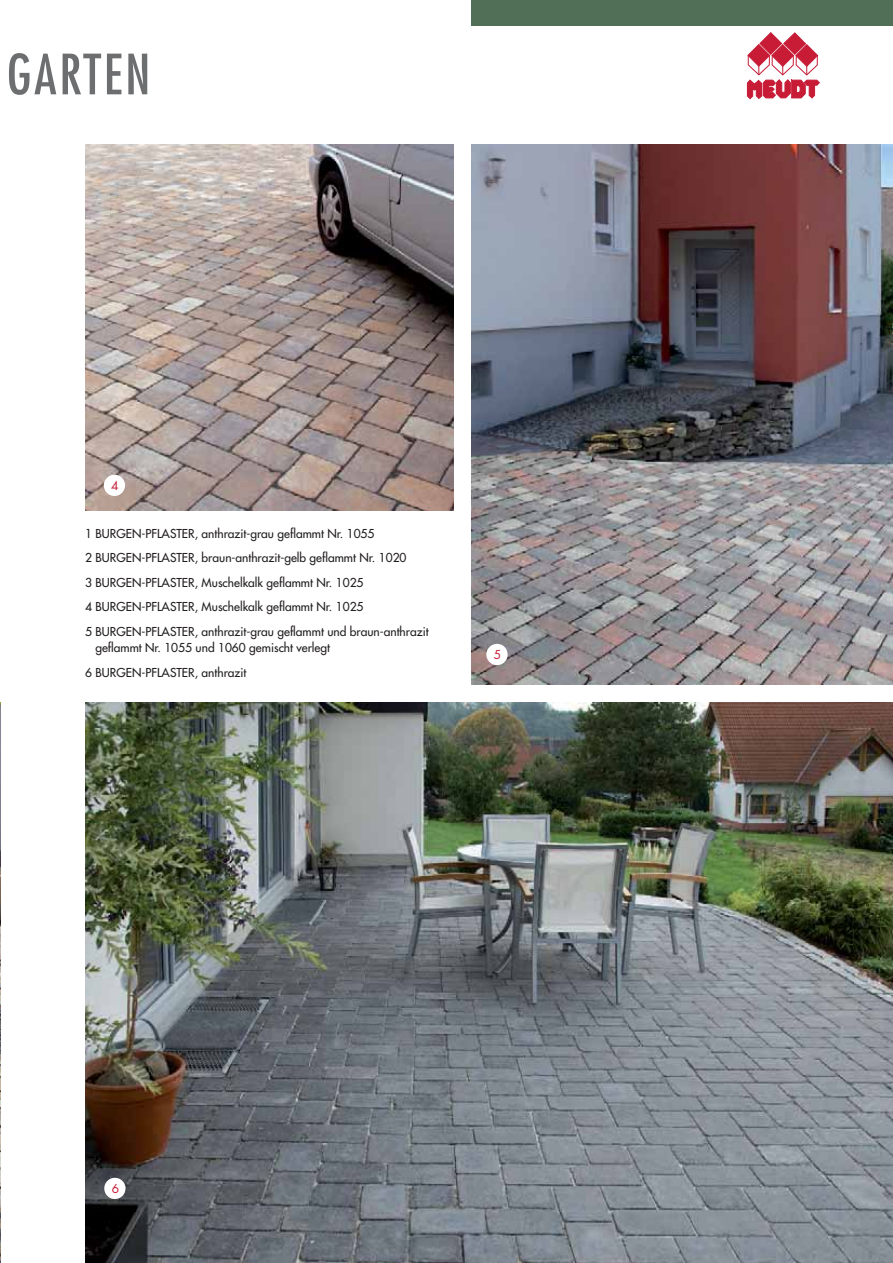
<style>
.page{position:relative;width:893px;height:1263px;background:#fff}
.page>*{position:absolute;margin:0;border:0;box-sizing:border-box;transform-origin:0 0}
.t1{font:condensed 54px "Futura LT";letter-spacing:.05em;color:#6d6e70}
.t2{font:12px/24.6px "Futura";color:#231f20}
.t3{font:500 12px/24.6px "Futura CE";color:#231f20}
.t4{font:12px "Futura LT";color:#c71b36}
.s1{font-family:"Futura CE";font-weight:500}
.s2{font-family:"Futura";font-weight:400}
</style>
<div class="page">
<img style="left:471px;top:145px;width:422px;height:540px">
<img style="left:85px;top:703px;width:808px;height:560px">
<div style="left:471px;top:0;width:422px;height:26px;background:#516f57"></div>
<svg style="left:747px;top:32px;width:72px;height:67px"></svg>
<img style="left:0;top:703px;width:1px;height:560px">
<div style="left:486px;top:644px;width:22px;height:21px;background:#fff;border-radius:50%"></div>
<div style="left:104px;top:1178px;width:22px;height:21px;background:#fff;border-radius:50%"></div>
<img style="left:85px;top:145px;width:368px;height:365px">
<div style="left:104px;top:475px;width:21px;height:21px;background:#fff;border-radius:50%"></div>
<h1 class="t1" style="left:7px;top:50px;width:145px">GARTEN</h1>
<p class="t4" style="left:111px;top:480px;width:9px">4</p>
<p class="t3" style="left:85px;top:521px;width:323px">1 BURGEN-PFLASTER, anthrazit-grau geflammt Nr. 1055<br>2 BURGEN-PFLASTER, braun-anthrazit-gelb geflammt Nr. 1020</p>
<p class="t2" style="left:85px;top:571px;width:345px"><span class="s1">3 BURGEN-PFLASTER,</span> Muschelkalk geflammt Nr. 1025<br><span class="s1">4 BURGEN-PFLASTER,</span> Muschelkalk geflammt Nr. 1025<br><span class="s1">5 BURGEN-PFLASTER,</span> anthrazit-grau geflammt und braun-anthrazit</p>
<p class="t2" style="left:95px;top:636px;width:236px">geflammt Nr. 1055 und 1060 gemischt verlegt</p>
<p class="t3" style="left:85px;top:660px;width:163px"><span class="s2">6</span> BURGEN-PFLASTER, <span class="s2">anthrazit</span></p>
<p class="t4" style="left:494px;top:649px;width:9px">5</p>
<p class="t4" style="left:112px;top:1183px;width:9px">6</p>
</div>
